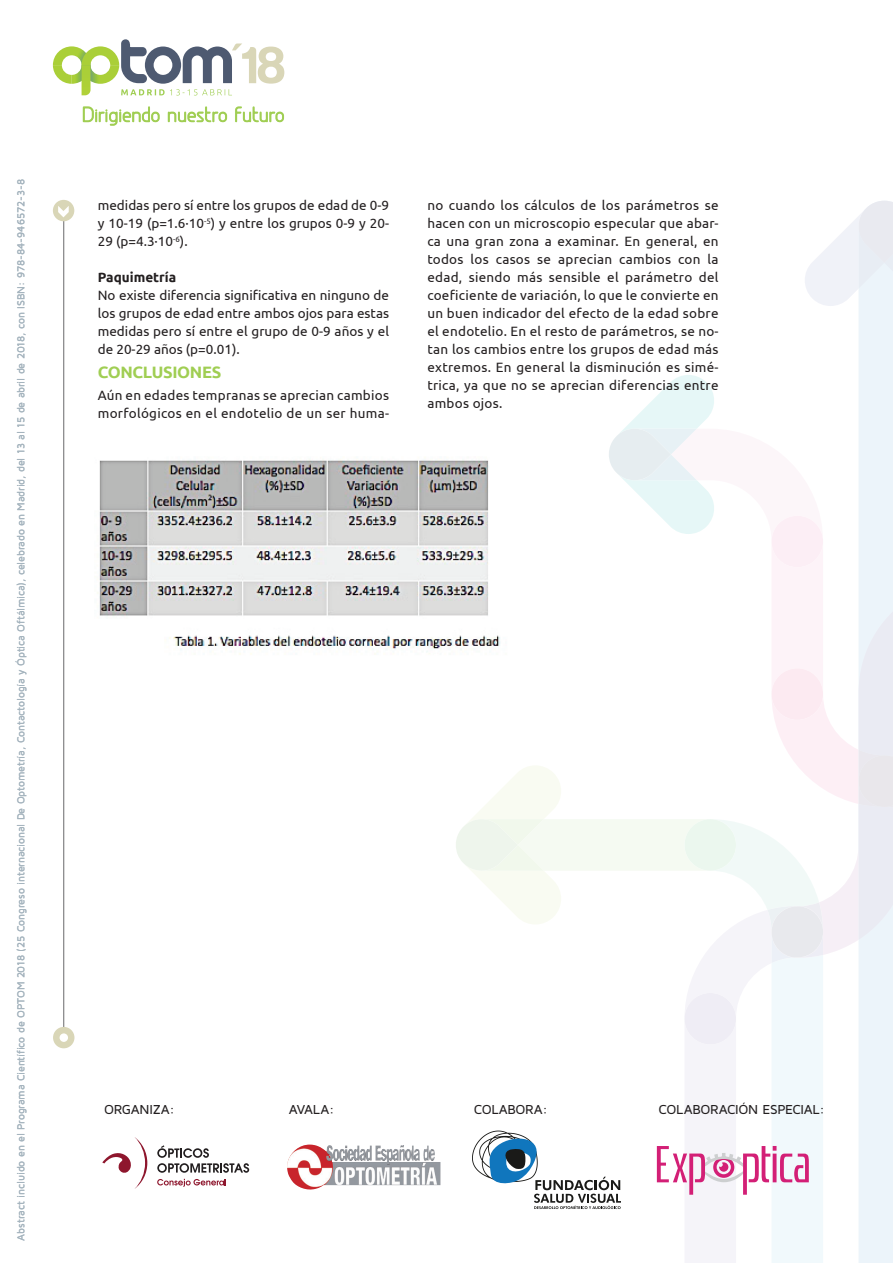
<style>
.page{position:relative;width:893px;height:1263px;background:#fff}
.page>*{position:absolute;margin:0;border:0;box-sizing:border-box;transform-origin:0 0}
.t1{font:19.65px "Greyscale Basic";color:#a0ce53}
.t2{font:700 16.5px "Ubuntu";letter-spacing:-.02em;color:#a0ce53}
.t3{font:13.5px/18px "Ubuntu";letter-spacing:.02em;color:#231f20;text-align:justify}
.t4{font:500 13.5px "Maven Pro";letter-spacing:-.025em;color:#231f20}
.t5{font:700 13.5px "Ubuntu";color:#231f20}
.t6{font:500 10.5px "Maven Pro";letter-spacing:-.015em;color:#a5b4be}
</style>
<div class="page">
<hr style="left:63px;top:209px;width:1px;height:828px;background:#69696c">
<div style="left:53px;top:200px;width:21px;height:21px;background:#d9d6b7;border-radius:50%"></div>
<svg style="left:58px;top:206px;width:11px;height:11px"></svg>
<div style="left:53px;top:1027px;width:21px;height:21px;background:#d9d6b7;border-radius:50%"></div>
<div style="left:60px;top:1033px;width:8px;height:9px;background:#fff;border-radius:50%"></div>
<svg style="left:53px;top:39px;width:231px;height:56px"></svg>
<svg style="left:83px;top:106px;width:77px;height:20px"></svg>
<svg style="left:168px;top:106px;width:59px;height:16px"></svg>
<svg style="left:235px;top:106px;width:49px;height:16px"></svg>
<svg style="left:157px;top:1145px;width:92px;height:28px"></svg>
<svg style="left:157px;top:1179px;width:69px;height:8px"></svg>
<svg style="left:102px;top:1137px;width:45px;height:52px"></svg>
<img style="left:287px;top:1144px;width:153px;height:46px">
<svg style="left:456px;top:201px;width:437px;height:1062px"></svg>
<img style="left:97px;top:456px;width:425px;height:216px">
<p class="t6" style="left:14px;top:1240px;width:1063px;rotate:-90deg">ABSTRACT INCLUIDO EN EL PROGRAMA CIENTÍFICO DE OPTOM 2018 (25 CONGRESO INTERNACIONAL DE OPTOMETRÍA, CONTACTOLOGÍA Y ÓPTICA OFTÁLMICA), CELEBRADO EN MADRID, DEL 13 AL 15 DE ABRIL DE 2018, CON ISBN: 978-84-946572-3-8</p>
<h1 class="t1" style="left:82px;top:103px;width:204px">Dirigiendo nuestro futuro</h1>
<p class="t3" style="left:98px;top:196px;width:293px">medidas pero sí entre los grupos de edad de 0-9 y 10-19 (p=1.6·10<sup>-5</sup>) y entre los grupos 0-9 y 20- 29 (p=4.3·10<sup>-6</sup>).</p>
<p class="t5" style="left:98px;top:269px;width:80px">PAQUIMETRÍA</p>
<p class="t3" style="left:98px;top:286px;width:293px">No existe diferencia significativa en ninguno de los grupos de edad entre ambos ojos para estas medidas pero sí entre el grupo de 0-9 años y el de 20-29 años (p=0.01).</p>
<p class="t2" style="left:98px;top:362px;width:125px">CONCLUSIONES</p>
<p class="t3" style="left:98px;top:386px;width:293px">Aún en edades tempranas se aprecian cambios morfológicos en el endotelio de un ser huma-</p>
<p class="t3" style="left:427px;top:196px;width:293px">no cuando los cálculos de los parámetros se hacen con un microscopio especular que abar&shy;ca una gran zona a examinar. En general, en todos los casos se aprecian cambios con la edad, siendo más sensible el parámetro del coeficiente de variación, lo que le convierte en un buen indicador del efecto de la edad sobre el endotelio. En el resto de parámetros, se no&shy;tan los cambios entre los grupos de edad más extremos. En general la disminución es simé&shy;trica, ya que no se aprecian diferencias entre ambos ojos.</p>
<p class="t4" style="left:104px;top:1101px;width:72px">ORGANIZA:</p>
<p class="t4" style="left:289px;top:1101px;width:47px">AVALA:</p>
<p class="t4" style="left:474px;top:1101px;width:76px">COLABORA:</p>
<p class="t4" style="left:659px;top:1101px;width:10px">COLABORACIÓN</p>
<p class="t4" style="left:762px;top:1101px;width:38px">ESPECIAL</p>
<p class="t4" style="left:819px;top:1101px;width:7px">:</p>
</div>
